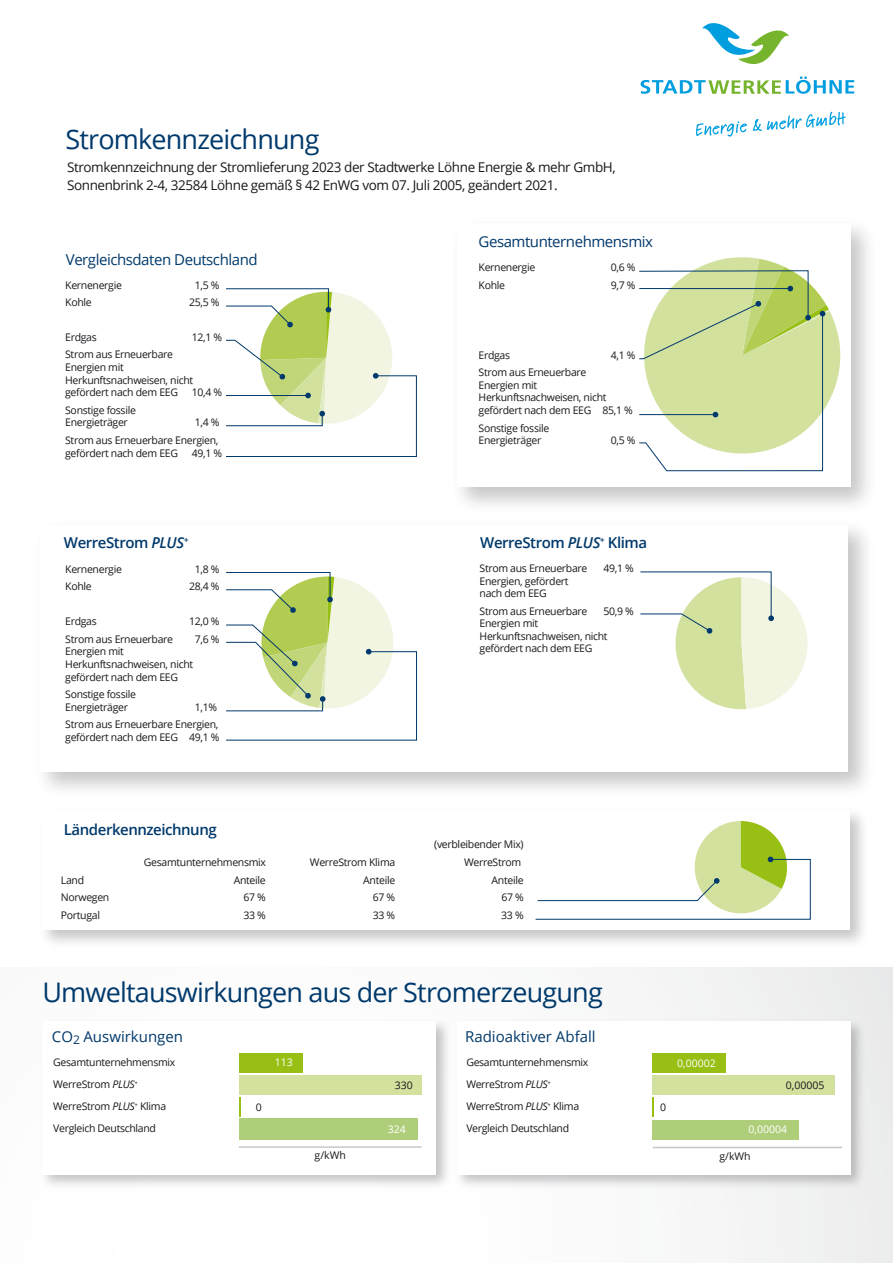
<style>
.page{position:relative;width:893px;height:1263px;background:#fff}
.page>*{position:absolute;margin:0;border:0;box-sizing:border-box;transform-origin:0 0}
.t1{font:27px "Open Sans";letter-spacing:-.03em;color:#00396b}
.t2{font:600 15px "Open Sans";letter-spacing:-.03em;color:#00396b}
.t3{font:15px "Open Sans";letter-spacing:-.03em;color:#00396b}
.t4{font:15px "Open Sans";color:#00396b}
.t5{font:13.5px/17.5px "Open Sans";letter-spacing:-.03em;color:#1a171c}
.t6{font:10.5px/12.6px "Open Sans";letter-spacing:-.03em;color:#1a171c}
.t7{font:10.5px "Open Sans";color:#fff}
.s1{font-style:italic}
</style>
<div class="page">
<div style="left:0;top:967px;width:893px;height:296px;background:linear-gradient(to right,#fff,#f1f2f2)"></div>
<svg style="left:226px;top:288px;width:191px;height:169px"></svg>
<img style="left:35px;top:1014px;width:415px;height:179px">
<div style="left:42px;top:1021px;width:394px;height:153px;background:#fff"></div>
<img style="left:450px;top:1014px;width:419px;height:179px">
<div style="left:457px;top:1021px;width:393px;height:153px;background:#fff"></div>
<hr style="left:239px;top:1146px;width:183px;height:2px;background:#c6c7c9">
<div style="left:239px;top:1119px;width:178px;height:21px;background:#afce7a"></div>
<div style="left:239px;top:1075px;width:183px;height:20px;background:#d3e19f"></div>
<div style="left:239px;top:1053px;width:64px;height:20px;background:#98bf13"></div>
<svg style="left:239px;top:1097px;width:1px;height:20px"></svg>
<hr style="left:653px;top:1147px;width:189px;height:1px;background:#c6c7c9">
<div style="left:652px;top:1120px;width:147px;height:19px;background:#afce7a"></div>
<div style="left:652px;top:1075px;width:183px;height:20px;background:#d3e19f"></div>
<div style="left:652px;top:1053px;width:73px;height:20px;background:#98bf13"></div>
<hr style="left:652px;top:1097px;width:2px;height:20px;background:#98bf13">
<svg style="left:226px;top:572px;width:191px;height:169px"></svg>
<svg style="left:640px;top:571px;width:167px;height:139px"></svg>
<svg style="left:724px;top:255px;width:130px;height:212px"></svg>
<svg style="left:639px;top:259px;width:191px;height:212px"></svg>
<svg style="left:702px;top:23px;width:87px;height:41px"></svg>
<svg style="left:641px;top:77px;width:213px;height:17px"></svg>
<svg style="left:696px;top:121px;width:51px;height:16px"></svg>
<svg style="left:753px;top:112px;width:93px;height:19px"></svg>
<svg style="left:535px;top:821px;width:276px;height:99px"></svg>
<h1 class="t1" style="left:65px;top:121px;width:256px">Stromkennzeichnung</h1>
<p class="t5" style="left:67px;top:158px;width:550px">Stromkennzeichnung der Stromlieferung 2023 der Stadtwerke Löhne Energie &amp; mehr GmbH,<br>Sonnenbrink 2-4, 32584 Löhne gemäß § 42 EnWG vom 07. Juli 2005, geändert 2021.</p>
<h2 class="t3" style="left:66px;top:249px;width:193px">Vergleichsdaten Deutschland</h2>
<p class="t6" style="left:65px;top:278px;width:58px">Kernenergie</p>
<p class="t6" style="left:195px;top:278px;width:26px">1,5 %</p>
<p class="t6" style="left:65px;top:296px;width:28px">Kohle</p>
<p class="t6" style="left:189px;top:296px;width:32px">25,5 %</p>
<p class="t6" style="left:65px;top:330px;width:33px">Erdgas</p>
<p class="t6" style="left:192px;top:330px;width:32px">12,1 %</p>
<p class="t6" style="left:65px;top:348px;width:130px">Strom aus Erneuerbare<br>Energien mit<br>Herkunftsnachweisen, nicht gefördert nach dem EEG</p>
<p class="t6" style="left:192px;top:386px;width:32px">10,4 %</p>
<p class="t6" style="left:65px;top:403px;width:72px">Sonstige fossile<br>Energieträger</p>
<p class="t6" style="left:65px;top:413px;width:156px;line-height:17.5px;text-align:right">1,4 %<br>Strom aus Erneuerbare Energien,</p>
<p class="t6" style="left:65px;top:446px;width:114px">gefördert nach dem EEG</p>
<p class="t6" style="left:192px;top:446px;width:32px">49,1 %</p>
<h2 class="t3" style="left:479px;top:231px;width:176px">Gesamtunternehmensmix</h2>
<p class="t6" style="left:479px;top:261px;width:58px">Kernenergie</p>
<p class="t6" style="left:611px;top:261px;width:26px">0,6 %</p>
<p class="t6" style="left:479px;top:278px;width:28px">Kohle</p>
<p class="t6" style="left:611px;top:278px;width:26px">9,7 %</p>
<p class="t6" style="left:479px;top:348px;width:33px">Erdgas</p>
<p class="t6" style="left:611px;top:348px;width:26px">4,1 %</p>
<p class="t6" style="left:479px;top:366px;width:156px">Strom aus Erneuerbare<br>Energien mit<br>Herkunftsnachweisen, nicht gefördert nach dem EEG 85,1 %</p>
<p class="t6" style="left:479px;top:421px;width:72px">Sonstige fossile<br>Energieträger</p>
<p class="t6" style="left:611px;top:434px;width:26px">0,5 %</p>
<h2 class="t2" style="left:64px;top:533px;width:126px">WerreStrom <span class="s1">PLUS</span><sup>+</sup></h2>
<h2 class="t2" style="left:480px;top:532px;width:168px">WerreStrom <span class="s1">PLUS</span><sup>+</sup> Klima</h2>
<p class="t6" style="left:65px;top:562px;width:58px">Kernenergie</p>
<p class="t6" style="left:195px;top:562px;width:26px">1,8 %</p>
<p class="t6" style="left:65px;top:580px;width:28px">Kohle</p>
<p class="t6" style="left:189px;top:580px;width:32px">28,4 %</p>
<p class="t6" style="left:65px;top:615px;width:33px">Erdgas</p>
<p class="t6" style="left:189px;top:615px;width:32px">12,0 %</p>
<p class="t6" style="left:65px;top:632px;width:109px">Strom aus Erneuerbare</p>
<p class="t6" style="left:195px;top:632px;width:26px">7,6 %</p>
<p class="t6" style="left:65px;top:645px;width:130px">Energien mit<br>Herkunftsnachweisen, nicht gefördert nach dem EEG</p>
<p class="t6" style="left:65px;top:688px;width:72px">Sonstige fossile<br>Energieträger</p>
<p class="t6" style="left:480px;top:561px;width:109px">Strom aus Erneuerbare</p>
<p class="t6" style="left:603px;top:561px;width:32px">49,1 %</p>
<p class="t6" style="left:480px;top:574px;width:90px">Energien, gefördert nach dem EEG</p>
<p class="t6" style="left:480px;top:604px;width:109px">Strom aus Erneuerbare</p>
<p class="t6" style="left:603px;top:604px;width:32px">50,9 %</p>
<p class="t6" style="left:480px;top:617px;width:130px">Energien mit<br>Herkunftsnachweisen, nicht gefördert nach dem EEG</p>
<p class="t6" style="left:65px;top:698px;width:155px;line-height:17.5px;text-align:right">1,1%<br>Strom aus Erneuerbare Energien,</p>
<p class="t6" style="left:65px;top:730px;width:156px">gefördert nach dem EEG 49,1 %</p>
<h2 class="t2" style="left:64px;top:819px;width:154px">Länderkennzeichnung</h2>
<p class="t6" style="left:434px;top:838px;width:91px">(verbleibender Mix)</p>
<p class="t6" style="left:144px;top:855px;width:124px">Gesamtunternehmensmix</p>
<p class="t6" style="left:310px;top:855px;width:87px">WerreStrom Klima</p>
<p class="t6" style="left:464px;top:855px;width:59px">WerreStrom</p>
<p class="t6" style="left:61px;top:873px;width:25px">Land</p>
<p class="t6" style="left:234px;top:873px;width:34px">Anteile</p>
<p class="t6" style="left:363px;top:873px;width:34px">Anteile</p>
<p class="t6" style="left:492px;top:873px;width:34px">Anteile</p>
<p class="t6" style="left:61px;top:891px;width:50px">Norwegen</p>
<p class="t6" style="left:243px;top:891px;width:24px">67 %</p>
<p class="t6" style="left:373px;top:891px;width:24px">67 %</p>
<p class="t6" style="left:501px;top:891px;width:24px">67 %</p>
<p class="t6" style="left:61px;top:908px;width:41px">Portugal</p>
<p class="t6" style="left:243px;top:908px;width:24px">33 %</p>
<p class="t6" style="left:373px;top:908px;width:24px">33 %</p>
<p class="t6" style="left:501px;top:908px;width:24px">33 %</p>
<h1 class="t1" style="left:42px;top:973px;width:562px">Umweltauswirkungen aus der Stromerzeugung</h1>
<h2 class="t4" style="left:52px;top:1026px;width:133px">CO<sub>2</sub> Auswirkungen</h2>
<h2 class="t4" style="left:465px;top:1026px;width:132px">Radioaktiver Abfall</h2>
<p class="t6" style="left:53px;top:1051px;width:124px;line-height:22px">Gesamtunternehmensmix<br>WerreStrom <span class="s1">PLUS</span><sup>+<br></sup>WerreStrom <span class="s1">PLUS</span><sup>+</sup> Klima<br>Vergleich Deutschland</p>
<p class="t6" style="left:256px;top:1100px;width:8px">0</p>
<p class="t7" style="left:275px;top:1055px;width:20px">113</p>
<p class="t6" style="left:466px;top:1051px;width:124px;line-height:22px">Gesamtunternehmensmix<br>WerreStrom <span class="s1">PLUS</span><sup>+<br></sup>WerreStrom <span class="s1">PLUS</span><sup>+</sup> Klima<br>Vergleich Deutschland</p>
<p class="t6" style="left:395px;top:1078px;width:20px">330</p>
<p class="t7" style="left:388px;top:1122px;width:20px">324</p>
<p class="t6" style="left:315px;top:1149px;width:33px">g/kWh</p>
<p class="t6" style="left:660px;top:1100px;width:8px">0</p>
<p class="t7" style="left:677px;top:1056px;width:40px">0,00002</p>
<p class="t6" style="left:786px;top:1078px;width:40px">0,00005</p>
<p class="t7" style="left:748px;top:1122px;width:40px">0,00004</p>
<p class="t6" style="left:719px;top:1149px;width:33px">g/kWh</p>
</div>
